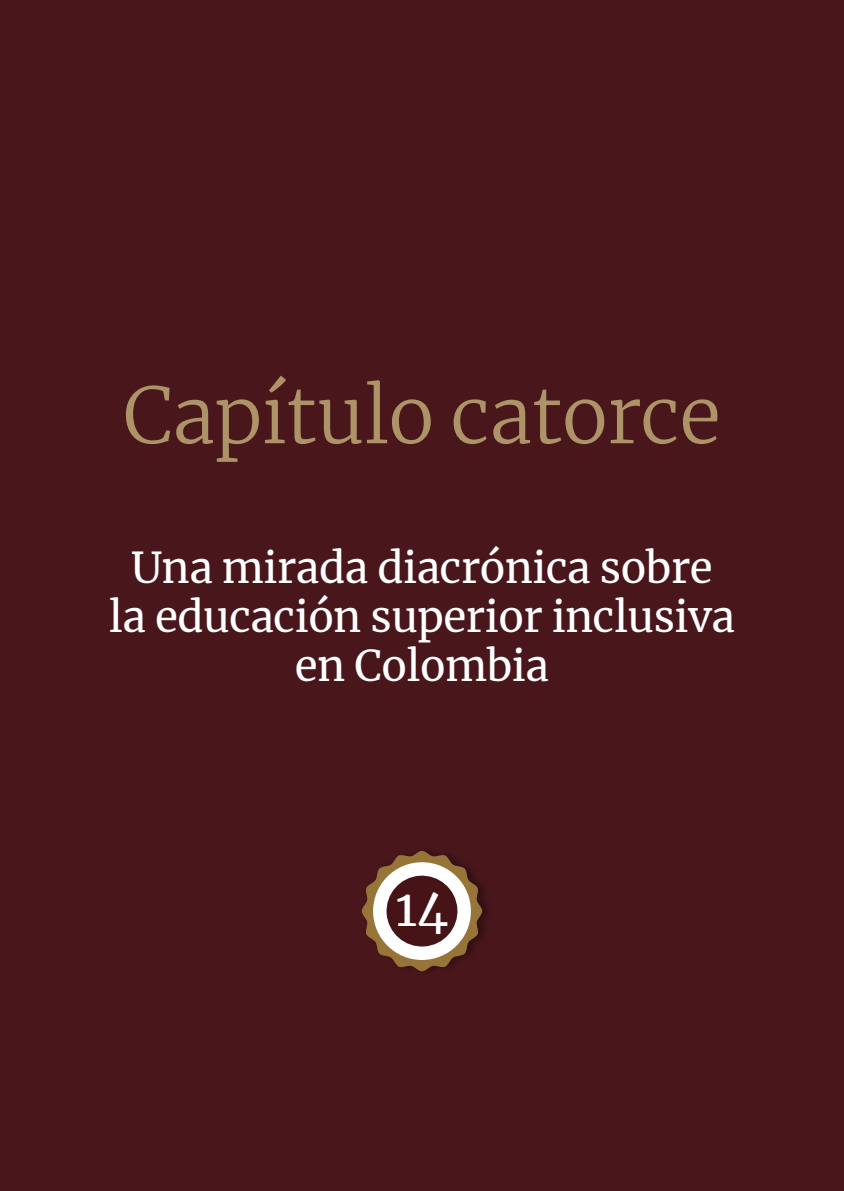
<style>
.page{position:relative;width:844px;height:1191px;background:#fff}
.page>*{position:absolute;margin:0;border:0;box-sizing:border-box;transform-origin:0 0}
.t1{font:300 77px "Merriweather";letter-spacing:-.01em;color:#ad9468}
.t2{font:49px "Merriweather";color:#fff}
.t3{font:42px/49px "Merriweather";letter-spacing:-.01em;color:#fff;text-align:center}
</style>
<div class="page">
<div style="left:0;top:0;width:843px;height:1191px;background:#49171b"></div>
<svg style="left:361px;top:851px;width:121px;height:120px"></svg>
<h1 class="t1" style="left:123px;top:362px;width:599px">Capítulo catorce</h1>
<p class="t3" style="left:109px;top:542px;width:627px">Una mirada diacrónica sobre la educación superior inclusiva en Colombia</p>
<p class="t2" style="left:395px;top:874px;width:54px">14</p>
</div>
